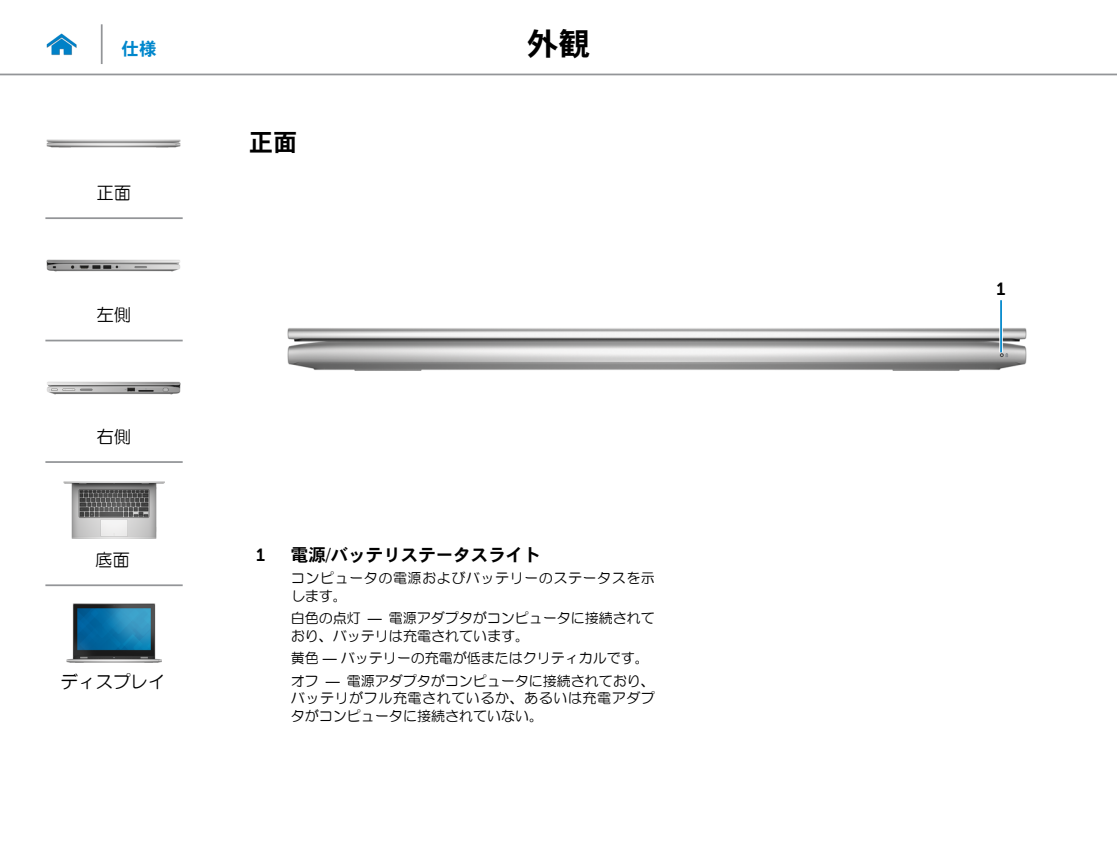
<style>
.page{position:relative;width:1117px;height:844px;background:#fff}
.page>*{position:absolute;margin:0;border:0;box-sizing:border-box;transform-origin:0 0}
.t1{font:31.5px "DFHS Gothic W7 WIN RKSJ H";color:#000}
.Head2{font:24.5px "DFHS Gothic W7 WIN RKSJ H";color:#000}
.Callout_Head{font:17.5px "DFHS Gothic W7 WIN RKSJ H";color:#000}
.t2{font:17.5px "HG Maru Gothic MPRO";color:#000}
.Callout_Head-2{font:17.5px "Museo Sans For Dell 700";color:#000}
.Hyperlink{font:17.5px "DFHS Gothic W7 WIN RKSJ H";color:#0087cc}
.Callout_description{font:14px/17.5px "HG Maru Gothic MPRO";color:#000}
.Callout_description-2{font:14px/17.5px "HG Maru Gothic MPRO";letter-spacing:.04em;color:#000}
.s1{font-family:"Bell Gothic BT";font-weight:900}
.s2{font-family:"Arial"}
</style>
<div class="page">
<hr style="left:0;top:74px;width:1116px;height:1px;background:#939598">
<img style="left:46px;top:33px;width:31px;height:23px">
<img style="left:287px;top:328px;width:740px;height:43px">
<hr style="left:999px;top:300px;width:3px;height:52px;background:#fff">
<hr style="left:999px;top:300px;width:2px;height:52px;background:#0087cc">
<hr style="left:101px;top:24px;width:2px;height:40px;background:#939598">
<img style="left:47px;top:139px;width:134px;height:9px">
<img style="left:47px;top:259px;width:133px;height:13px">
<img style="left:47px;top:381px;width:134px;height:13px">
<img style="left:64px;top:481px;width:100px;height:57px">
<img style="left:66px;top:603px;width:95px;height:59px">
<hr style="left:45px;top:217px;width:138px;height:2px;background:#939598">
<hr style="left:45px;top:339px;width:138px;height:2px;background:#939598">
<hr style="left:45px;top:461px;width:138px;height:2px;background:#939598">
<hr style="left:45px;top:584px;width:138px;height:2px;background:#939598">
<p class="Hyperlink" style="left:122px;top:40px;width:36px">仕様</p>
<h1 class="t1" style="left:527px;top:28px;width:64px">外観</h1>
<p class="t2" style="left:96px;top:183px;width:36px">正面</p>
<p class="t2" style="left:96px;top:306px;width:36px">左側</p>
<p class="t2" style="left:96px;top:428px;width:36px">右側</p>
<p class="t2" style="left:95px;top:550px;width:37px">底面</p>
<p class="t2" style="left:60px;top:673px;width:106px">ディスプレイ</p>
<p class="Head2" style="left:249px;top:129px;width:50px">正面</p>
<p class="Callout_Head-2" style="left:256px;top:544px;width:10px">1</p>
<p class="Callout_Head" style="left:291px;top:545px;width:251px">電源<span class="s1">/</span>バッテリステータスライト</p>
<p class="Callout_description-2" style="left:291px;top:569px;width:365px">コンピュータの電源およびバッテリーのステータスを示します。</p>
<p class="Callout_description" style="left:291px;top:609px;width:365px">白色の点灯 <span class="s2">—</span> 電源アダプタがコンピュータに接続されており、バッテリは充電されています。</p>
<p class="Callout_description" style="left:291px;top:649px;width:359px">黄色 <span class="s2">—</span> バッテリーの充電が低またはクリティカルです。</p>
<p class="Callout_description" style="left:291px;top:671px;width:365px;text-align:justify">オフ <span class="s2">—</span> 電源アダプタがコンピュータに接続されており、バッテリがフル充電されているか、あるいは充電アダプタがコンピュータに接続されていない。</p>
<p class="Callout_Head-2" style="left:996px;top:279px;width:10px">1</p>
</div>
